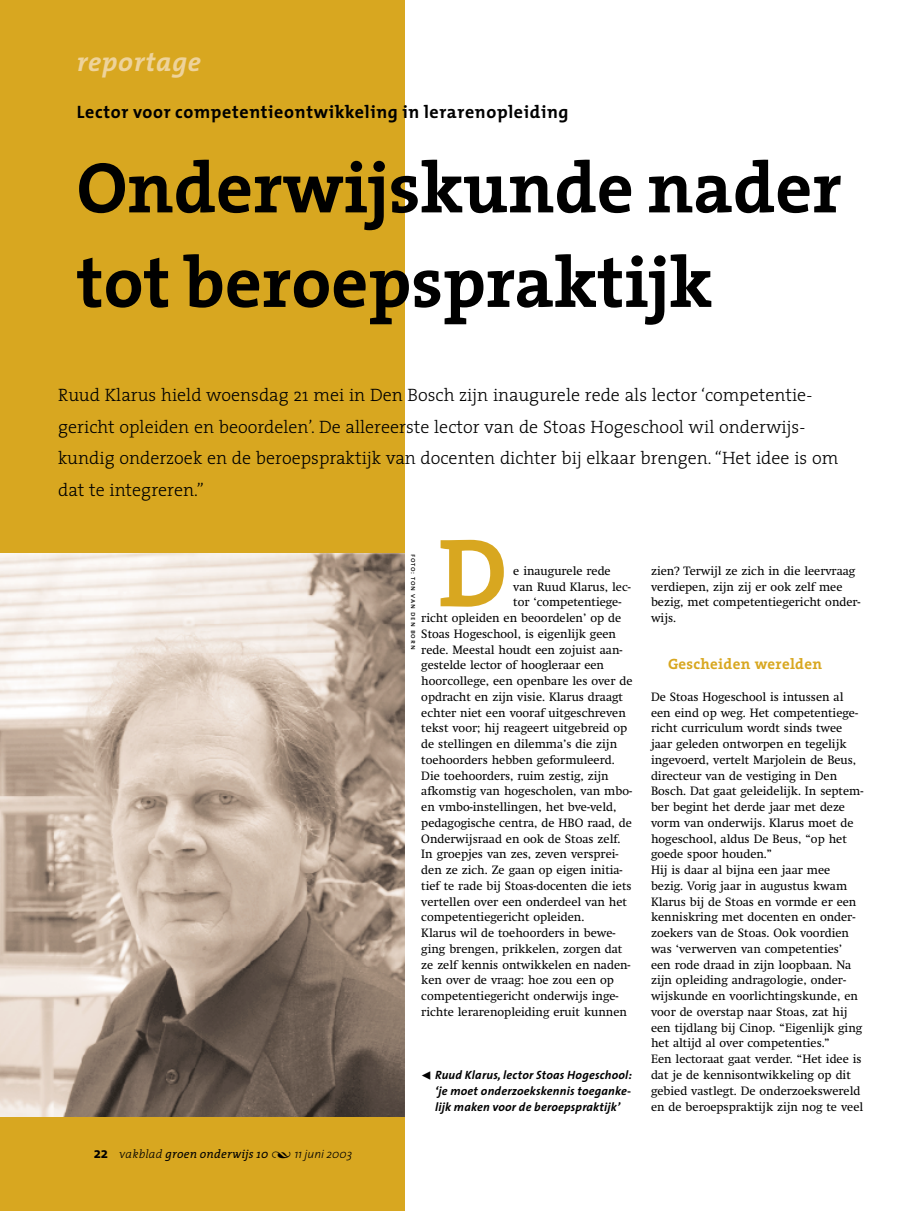
<style>
.page{position:relative;width:914px;height:1211px;background:#fff}
.page>*{position:absolute;margin:0;border:0;box-sizing:border-box;transform-origin:0 0}
.t1{font:700 97.8px "The Serif";color:#d8a720}
.t2{font:700 72px/94.5px "The Serif";color:#000}
.t3{font:italic 700 27px "The Mix";letter-spacing:.03em;color:#eed39b}
.t4{font:300 18px/31.5px "The Serif";color:#000}
.t5{font:700 18px "The Mix";letter-spacing:.035em;color:#000}
.t6{font:700 15px "The Serif";letter-spacing:.02em;color:#d8a720}
.t7{font:12px/15.8px "Swift Special";color:#000}
.t8{font:italic 700 12px/15.8px "The Sans";letter-spacing:.02em;color:#000;text-align:justify}
.t9{font:italic 12px "The Serif";letter-spacing:.02em;color:#000}
.t10{font:7.5px "The Sans Caps";letter-spacing:.115em;color:#000}
.s1{font-family:"The Sans";font-weight:700;font-style:normal;font-size:15px}
.s2{font-weight:300}
.s3{font-family:"The Serif Extra Light Expert";font-style:normal}
.s4{font-family:"The Sans";font-weight:300}
.s5{font-family:"The Sans Light Expert";font-weight:400;font-style:normal}
</style>
<div class="page">
<div style="left:0;top:0;width:404px;height:1210px;background:#d8a720"></div>
<img style="left:0;top:553px;width:404px;height:564px">
<h3 class="t3" style="left:77px;top:52px;width:126px">reportage</h3>
<h3 class="t5" style="left:77px;top:105px;width:493px">Lector voor competentieontwikkeling in lerarenopleiding</h3>
<h2 class="t2" style="left:77px;top:148px;width:766px">Onderwijskunde nader tot beroepspraktijk</h2>
<p class="t4" style="left:58px;top:381px;width:781px">Ruud Klarus hield woensdag 21 mei in Den Bosch zijn inaugurele rede als lector ‘competentie&shy;gericht opleiden en beoordelen’. De allereerste lector van de Stoas Hogeschool wil onderwijs&shy;kundig onderzoek en de beroepspraktijk van docenten dichter bij elkaar brengen. “Het idee is om dat te integreren.”</p>
<p class="t9" style="left:94px;top:1149px;width:260px"><span class="s1">22</span> <span class="s2">vakblad</span> groen onderwijs 10 <span class="s3">Œ</span> <span class="s4">11 juni 2003</span></p>
<h1 class="t1" style="left:438px;top:538px;width:71px">D</h1>
<p class="t10" style="left:418px;top:553px;width:97px;rotate:90deg">foto: ton van den born</p>
<p class="t7" style="left:513px;top:564px;width:99px">e inaugurele rede</p>
<p class="t7" style="left:513px;top:580px;width:119px">van Ruud Klarus, lec-</p>
<p class="t7" style="left:513px;top:595px;width:110px">tor ‘competentiege-</p>
<p class="t7" style="left:421px;top:611px;width:201px">richt opleiden en beoordelen’ op de</p>
<p class="t7" style="left:421px;top:627px;width:196px">Stoas Hogeschool, is eigenlijk geen</p>
<p class="t7" style="left:421px;top:643px;width:203px">rede. Meestal houdt een zojuist aan-</p>
<p class="t7" style="left:421px;top:658px;width:184px">gestelde lector of hoogleraar een</p>
<p class="t7" style="left:421px;top:674px;width:213px">hoorcollege, een openbare les over de</p>
<p class="t7" style="left:421px;top:690px;width:203px">opdracht en zijn visie. Klarus draagt</p>
<p class="t7" style="left:421px;top:706px;width:206px">echter niet een vooraf uitgeschreven</p>
<p class="t7" style="left:421px;top:721px;width:207px">tekst voor; hij reageert uitgebreid op</p>
<p class="t7" style="left:421px;top:737px;width:197px">de stellingen en dilemma’s die zijn</p>
<p class="t7" style="left:421px;top:753px;width:195px">toehoorders hebben geformuleerd.</p>
<p class="t7" style="left:421px;top:769px;width:189px">Die toehoorders, ruim zestig, zijn</p>
<p class="t7" style="left:421px;top:784px;width:212px">afkomstig van hogescholen, van mbo-</p>
<p class="t7" style="left:421px;top:800px;width:196px">en vmbo-instellingen, het bve-veld,</p>
<p class="t7" style="left:421px;top:816px;width:212px">pedagogische centra, de HBO raad, de</p>
<p class="t7" style="left:421px;top:832px;width:201px">Onderwijsraad en ook de Stoas zelf.</p>
<p class="t7" style="left:421px;top:847px;width:199px">In groepjes van zes, zeven versprei-</p>
<p class="t7" style="left:421px;top:863px;width:203px">den ze zich. Ze gaan op eigen initia-</p>
<p class="t7" style="left:421px;top:879px;width:212px">tief te rade bij Stoas-docenten die iets</p>
<p class="t7" style="left:421px;top:895px;width:207px">vertellen over een onderdeel van het</p>
<p class="t7" style="left:421px;top:910px;width:164px">competentiegericht opleiden.</p>
<p class="t7" style="left:421px;top:926px;width:196px">Klarus wil de toehoorders in bewe-</p>
<p class="t7" style="left:421px;top:942px;width:202px">ging brengen, prikkelen, zorgen dat</p>
<p class="t7" style="left:421px;top:958px;width:211px">ze zelf kennis ontwikkelen en naden-</p>
<p class="t7" style="left:421px;top:973px;width:194px">ken over de vraag: hoe zou een op</p>
<p class="t7" style="left:421px;top:989px;width:199px">competentiegericht onderwijs inge-</p>
<p class="t7" style="left:421px;top:1005px;width:207px">richte lerarenopleiding eruit kunnen</p>
<p class="t8" style="left:435px;top:1068px;width:198px;text-indent:-14px"><span class="s5">¯</span> Ruud Klarus, lector Stoas Hogeschool: ‘je moet onderzoekskennis toeganke&shy;lijk maken voor de beroepspraktijk’</p>
<p class="t7" style="left:651px;top:564px;width:211px">zien? Terwijl ze zich in die leervraag verdiepen, zijn zij er ook zelf mee bezig, met competentiegericht onder&shy;wijs.</p>
<p class="t6" style="left:668px;top:659px;width:155px">Gescheiden werelden</p>
<p class="t7" style="left:651px;top:690px;width:214px">De Stoas Hogeschool is intussen al een eind op weg. Het competentiege&shy;richt curriculum wordt sinds twee jaar geleden ontworpen en tegelijk ingevoerd, vertelt Marjolein de Beus, directeur van de vestiging in Den Bosch. Dat gaat geleidelijk. In septem&shy;ber begint het derde jaar met deze vorm van onderwijs. Klarus moet de hogeschool, aldus De Beus, “op het goede spoor houden.”<br>Hij is daar al bijna een jaar mee bezig. Vorig jaar in augustus kwam Klarus bij de Stoas en vormde er een kenniskring met docenten en onder&shy;zoekers van de Stoas. Ook voordien was ‘verwerven van competenties’ een rode draad in zijn loopbaan. Na zijn opleiding andragologie, onder&shy;wijskunde en voorlichtingskunde, en voor de overstap naar Stoas, zat hij een tijdlang bij Cinop. “Eigenlijk ging het altijd al over competenties.”<br>Een lectoraat gaat verder. “Het idee is dat je de kennisontwikkeling op dit gebied vastlegt. De onderzoekswereld en de beroepspraktijk zijn nog te veel</p>
</div>
